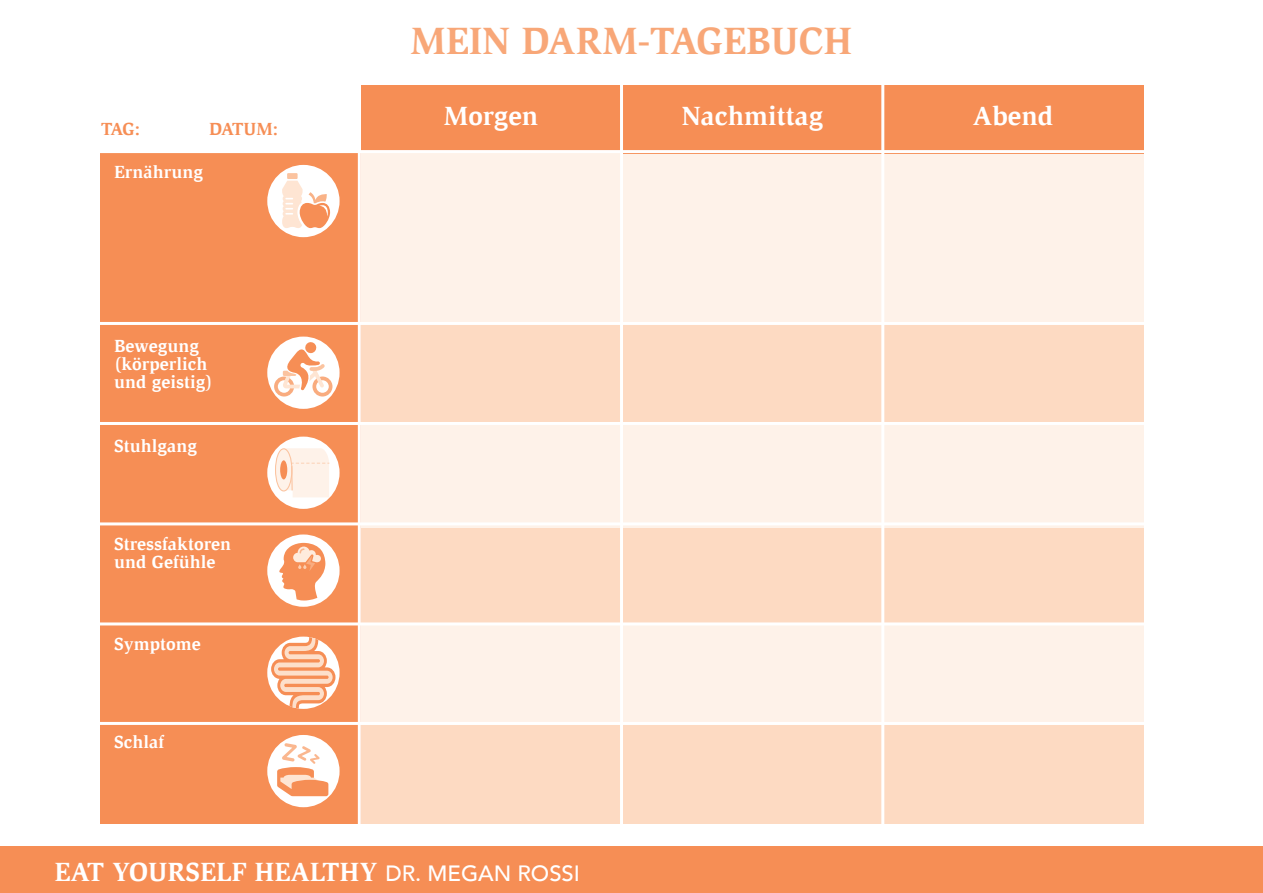
<style>
.page{position:relative;width:1263px;height:893px;background:#fff}
.page>*{position:absolute;margin:0;border:0;box-sizing:border-box;transform-origin:0 0}
.t1{font:700 39px "Slimbach Pro";color:#f8a778}
.t2{font:700 27px "Slimbach Pro";color:#fff}
.t3{font:700 18px/18px "Slimbach Pro";color:#fff}
.t4{font:700 18px "Slimbach Pro";letter-spacing:-.055em;color:#f68e55}
.s1{font-family:"Avenir";font-weight:500;font-size:22.05px}
</style>
<div class="page">
<div style="left:0;top:846px;width:1263px;height:47px;background:#f68e55"></div>
<div style="left:361px;top:85px;width:260px;height:68px;background:#f68e55"></div>
<div style="left:361px;top:153px;width:260px;height:196px;background:#fef2e9"></div>
<div style="left:622px;top:153px;width:521px;height:196px;background:#fef2e9"></div>
<div style="left:361px;top:325px;width:260px;height:100px;background:#fddac2"></div>
<div style="left:100px;top:153px;width:261px;height:670px;background:#f68e55"></div>
<div style="left:622px;top:325px;width:521px;height:100px;background:#fddac2"></div>
<div style="left:361px;top:526px;width:260px;height:98px;background:#fddac2"></div>
<div style="left:622px;top:526px;width:521px;height:98px;background:#fddac2"></div>
<div style="left:361px;top:723px;width:260px;height:100px;background:#fddac2"></div>
<div style="left:622px;top:723px;width:521px;height:100px;background:#fddac2"></div>
<div style="left:361px;top:422px;width:260px;height:105px;background:#fef2e9"></div>
<div style="left:622px;top:422px;width:521px;height:105px;background:#fef2e9"></div>
<div style="left:361px;top:624px;width:260px;height:101px;background:#fef2e9"></div>
<div style="left:622px;top:624px;width:521px;height:101px;background:#fef2e9"></div>
<div style="left:622px;top:85px;width:261px;height:68px;background:#f68e55"></div>
<div style="left:883px;top:85px;width:260px;height:68px;background:#f68e55"></div>
<hr style="left:881px;top:77px;width:3px;height:759px;background:#fff">
<hr style="left:620px;top:77px;width:3px;height:759px;background:#fff">
<hr style="left:358px;top:77px;width:3px;height:759px;background:#fff">
<hr style="left:73px;top:150px;width:1190px;height:3px;background:#fff">
<hr style="left:73px;top:722px;width:1190px;height:3px;background:#fff">
<hr style="left:73px;top:622px;width:1190px;height:3px;background:#fff">
<hr style="left:73px;top:522px;width:1190px;height:3px;background:#fff">
<hr style="left:73px;top:422px;width:1190px;height:3px;background:#fff">
<hr style="left:73px;top:322px;width:1190px;height:3px;background:#fff">
<div style="left:267px;top:337px;width:73px;height:72px;background:#fff;border-radius:50%"></div>
<div style="left:267px;top:437px;width:73px;height:72px;background:#fff;border-radius:50%"></div>
<div style="left:267px;top:534px;width:73px;height:73px;background:#fff;border-radius:50%"></div>
<svg style="left:267px;top:637px;width:73px;height:72px"></svg>
<svg style="left:271px;top:637px;width:64px;height:72px"></svg>
<div style="left:267px;top:735px;width:73px;height:72px;background:#fff;border-radius:50%"></div>
<div style="left:267px;top:165px;width:73px;height:72px;background:#fff;border-radius:50%"></div>
<div style="left:287px;top:173px;width:11px;height:6px;background:#fbc39f"></div>
<svg style="left:282px;top:181px;width:48px;height:47px"></svg>
<svg style="left:274px;top:342px;width:58px;height:54px"></svg>
<svg style="left:275px;top:448px;width:54px;height:49px"></svg>
<div style="left:280px;top:460px;width:7px;height:19px;background:#f68e55;border-radius:50%"></div>
<svg style="left:279px;top:543px;width:46px;height:57px"></svg>
<svg style="left:277px;top:743px;width:51px;height:53px"></svg>
<p class="t4" style="left:101px;top:118px;width:41px">TAG:</p>
<p class="t4" style="left:209px;top:118px;width:70px">DATUM:</p>
<p class="t3" style="left:114px;top:163px;width:90px">Ernährung</p>
<p class="t3" style="left:114px;top:336px;width:100px">Bewegung (körperlich und geistig)</p>
<p class="t3" style="left:114px;top:436px;width:84px">Stuhlgang</p>
<p class="t3" style="left:114px;top:534px;width:118px">Stressfaktoren und Gefühle</p>
<p class="t3" style="left:114px;top:634px;width:88px">Symptome</p>
<p class="t3" style="left:114px;top:733px;width:51px">Schlaf</p>
<h1 class="t1" style="left:410px;top:17px;width:443px">MEIN DARM-TAGEBUCH</h1>
<h2 class="t2" style="left:444px;top:99px;width:96px">Morgen</h2>
<h2 class="t2" style="left:682px;top:99px;width:143px">Nachmittag</h2>
<h2 class="t2" style="left:973px;top:99px;width:82px">Abend</h2>
<h2 class="t2" style="left:55px;top:856px;width:527px">EAT YOURSELF HEALTHY <span class="s1">DR. MEGAN ROSSI</span></h2>
</div>
